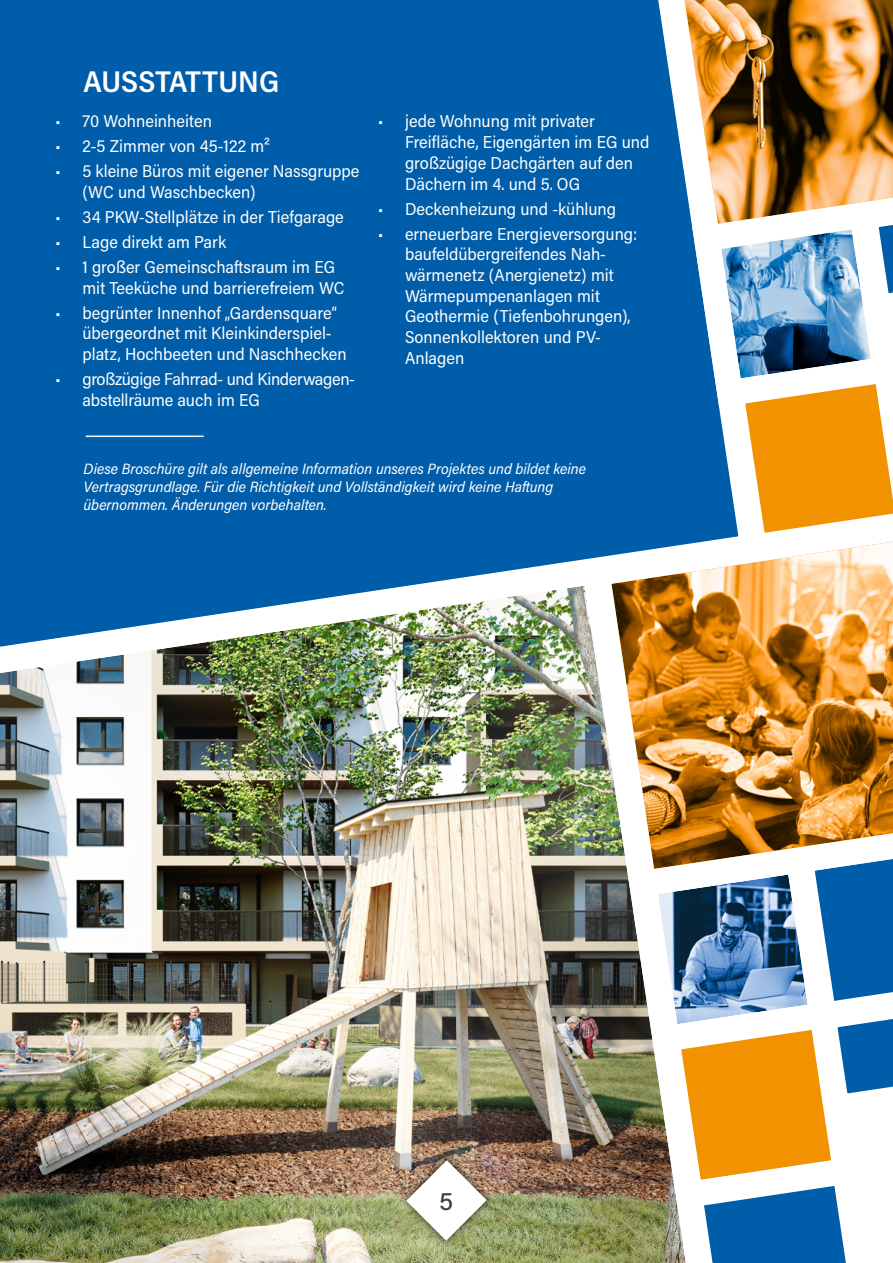
<style>
.page{position:relative;width:893px;height:1263px;background:#fff}
.page>*{position:absolute;margin:0;border:0;box-sizing:border-box;transform-origin:0 0}
.Überschrift_Acumin_weiß{font:600 30px "Acumin Pro Semi Cond";color:#fff}
.t1{font:500 25.5px "Acumin Pro";color:#3f3f3e}
.t2{font:17.25px/20.7px "Acumin Pro Semi Cond";color:#fff}
.t3{font:17.25px/20.7px "Acumin Pro Semi Cond";letter-spacing:-.02em;color:#fff}
.Absatz_weiß_kursiv{font:italic 15px/18px "Acumin Pro Semi Cond";color:#fff}
</style>
<div class="page">
<div style="left:0;top:0;width:702px;height:542px;background:#005da9"></div>
<img style="left:0;top:542px;width:660px;height:721px">
<svg style="left:702px;top:422px;width:191px;height:75px"></svg>
<svg style="left:678px;top:267px;width:204px;height:155px"></svg>
<svg style="left:641px;top:0;width:252px;height:267px"></svg>
<svg style="left:835px;top:174px;width:58px;height:163px"></svg>
<svg style="left:614px;top:912px;width:46px;height:156px"></svg>
<img style="left:638px;top:986px;width:22px;height:237px">
<img style="left:568px;top:497px;width:325px;height:415px">
<svg style="left:660px;top:807px;width:233px;height:456px"></svg>
<hr style="left:86px;top:436px;width:118px;height:1px;background:#fff">
<div style="left:399px;top:1153px;width:95px;height:95px;background:#000;opacity:.75"></div>
<img style="left:406px;top:1160px;width:81px;height:81px">
<p class="Überschrift_Acumin_weiß" style="left:84px;top:61px;width:197px">AUSSTATTUNG</p>
<p class="t2" style="left:55px;top:110px;width:158px">• 70 Wohneinheiten</p>
<p class="t2" style="left:55px;top:135px;width:216px">• 2-5 Zimmer von 45-122 m²</p>
<p class="t2" style="left:82px;top:160px;width:279px;text-indent:-27px">• 5 kleine Büros mit eigener Nassgruppe (WC und Waschbecken)</p>
<p class="t2" style="left:55px;top:206px;width:290px">• 34 PKW-Stellplätze in der Tiefgarage</p>
<p class="t2" style="left:55px;top:231px;width:172px">• Lage direkt am Park</p>
<p class="t2" style="left:82px;top:256px;width:264px;text-indent:-27px">• 1 großer Gemeinschaftsraum im EG mit Teeküche und barrierefreiem WC</p>
<p class="t2" style="left:82px;top:302px;width:266px;text-indent:-27px">• begrünter Innenhof „Gardensquare“ übergeordnet mit Kleinkinderspiel&shy;platz, Hochbeeten und Naschhecken</p>
<p class="t3" style="left:82px;top:368px;width:274px;text-indent:-27px">• großzügige Fahrrad- und Kinderwagen&shy;abstellräume auch im EG</p>
<p class="t2" style="left:405px;top:110px;width:246px;text-indent:-27px">• jede Wohnung mit privater<br>Freifläche, Eigengärten im EG und großzügige Dachgärten auf den<br>Dächern im 4. und 5. OG</p>
<p class="t2" style="left:378px;top:197px;width:240px">• Deckenheizung und -kühlung</p>
<p class="t2" style="left:405px;top:222px;width:234px;text-indent:-27px">• erneuerbare Energieversorgung: baufeldübergreifendes Nah&shy;wärmenetz (Anergienetz) mit<br>Wärmepumpenanlagen mit<br>Geothermie (Tiefenbohrungen),<br>Sonnenkollektoren und PV-<br>Anlagen</p>
<p class="Absatz_weiß_kursiv" style="left:84px;top:459px;width:504px">Diese Broschüre gilt als allgemeine Information unseres Projektes und bildet keine<br>Vertragsgrundlage. Für die Richtigkeit und Vollständigkeit wird keine Haftung übernommen. Änderungen vorbehalten.</p>
<p class="t1" style="left:439px;top:1183px;width:16px">5</p>
</div>
